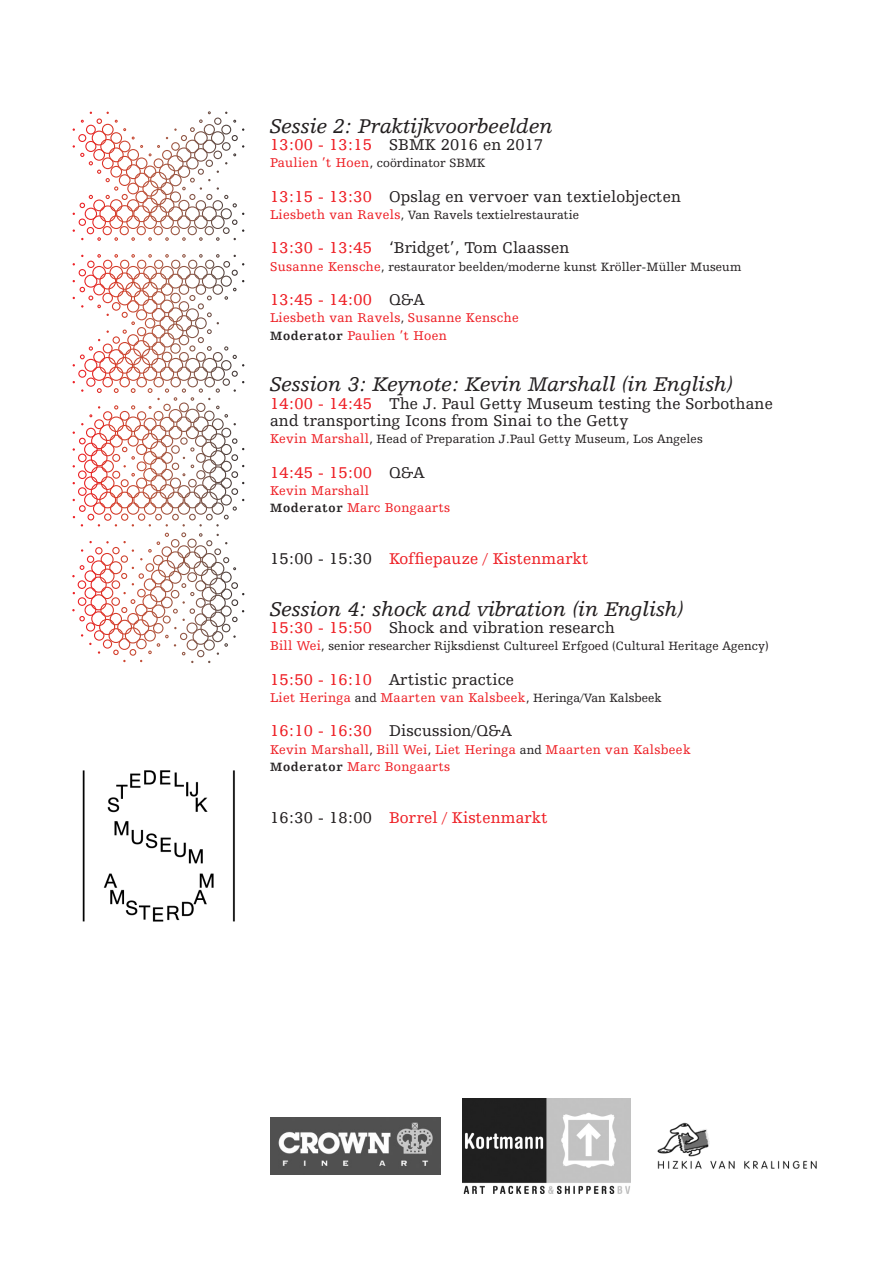
<style>
.page{position:relative;width:893px;height:1263px;background:#fff}
.page>*{position:absolute;margin:0;border:0;box-sizing:border-box;transform-origin:0 0}
.plaats{font:italic 21px "Humanist Slabserif 712 BT";letter-spacing:.005em;color:#231f20}
.uur_beschrijving{font:16.5px/17.2px "Humanist Slabserif 712 BT";letter-spacing:.01em;color:#231f20}
.uur_beschrijving-2{font:16.5px "Humanist Slabserif 712 BT";letter-spacing:.01em;color:#ee1d23}
.body{font:13.5px "Humanist Slabserif 712 BT";letter-spacing:.025em;color:#ee1d23}
.body-2{font:12.75px "Humanist Slabserif 712 BT";letter-spacing:.005em;color:#231f20}
.s1{color:#ee1d23}
.s2{font-size:13.5px;color:#ee1d23}
.s3{color:#231f20}
.s4{font-size:12.75px;color:#231f20}
.s5{font-weight:700;font-size:12.75px;color:#231f20}
</style>
<div class="page">
<svg style="left:73px;top:111px;width:171px;height:130px"></svg>
<svg style="left:73px;top:254px;width:171px;height:272px"></svg>
<svg style="left:72px;top:532px;width:172px;height:131px"></svg>
<img style="left:270px;top:1117px;width:170px;height:58px">
<img style="left:657px;top:1122px;width:160px;height:47px">
<img style="left:462px;top:1098px;width:169px;height:96px">
<img style="left:82px;top:770px;width:153px;height:152px">
<p class="plaats" style="left:270px;top:113px;width:285px">Sessie 2: Praktijkvoorbeelden</p>
<p class="uur_beschrijving" style="left:270px;top:135px;width:275px"><span class="s1">13:00 - 13:15</span> SBMK 2016 en 2017</p>
<p class="body-2" style="left:270px;top:155px;width:217px"><span class="s2">Paulien ’t Hoen</span>, coördinator SBMK</p>
<p class="uur_beschrijving" style="left:270px;top:187px;width:412px"><span class="s1">13:15 - 13:30</span> Opslag en vervoer van textielobjecten</p>
<p class="body-2" style="left:270px;top:207px;width:311px"><span class="s2">Liesbeth van Ravels</span>, Van Ravels textielrestauratie</p>
<p class="uur_beschrijving" style="left:270px;top:239px;width:301px"><span class="s1">13:30 - 13:45</span> ‘Bridget’, Tom Claassen</p>
<p class="body-2" style="left:270px;top:259px;width:473px"><span class="s2">Susanne Kensche</span>, restaurator beelden/moderne kunst Kröller-Müller Museum</p>
<p class="uur_beschrijving-2" style="left:270px;top:290px;width:156px">13:45 - 14:00 <span class="s3">Q&amp;A</span></p>
<p class="body" style="left:270px;top:310px;width:250px">Liesbeth van Ravels<span class="s4">,</span> Susanne Kensche</p>
<p class="body" style="left:270px;top:327px;width:178px"><span class="s5">Moderator</span> Paulien ’t Hoen</p>
<p class="plaats" style="left:270px;top:372px;width:465px">Session 3: Keynote: Kevin Marshall (in English)</p>
<p class="uur_beschrijving" style="left:270px;top:394px;width:504px"><span class="s1">14:00 - 14:45</span> The J. Paul Getty Museum testing the Sorbothane and transporting Icons from Sinai to the Getty</p>
<p class="body-2" style="left:270px;top:431px;width:434px"><span class="s2">Kevin Marshall</span>, Head of Preparation J.Paul Getty Museum, Los Angeles</p>
<p class="uur_beschrijving-2" style="left:270px;top:462px;width:156px">14:45 - 15:00 <span class="s3">Q&amp;A</span></p>
<p class="body" style="left:270px;top:482px;width:100px">Kevin Marshall</p>
<p class="body" style="left:270px;top:499px;width:182px"><span class="s5">Moderator</span> Marc Bongaarts</p>
<p class="uur_beschrijving-2" style="left:270px;top:548px;width:320px"><span class="s3">15:00 - 15:30</span> Koffiepauze / Kistenmarkt</p>
<p class="plaats" style="left:270px;top:596px;width:415px">Session 4: shock and vibration (in English)</p>
<p class="uur_beschrijving" style="left:270px;top:618px;width:346px"><span class="s1">15:30 - 15:50</span> Shock and vibration research</p>
<p class="body-2" style="left:270px;top:638px;width:500px"><span class="s2">Bill Wei</span>, senior researcher Rijksdienst Cultureel Erfgoed (Cultural Heritage Agency)</p>
<p class="uur_beschrijving" style="left:270px;top:670px;width:246px"><span class="s1">15:50 - 16:10</span> Artistic practice</p>
<p class="body" style="left:270px;top:689px;width:393px">Liet Heringa <span class="s4">and</span> Maarten van Kalsbeek<span class="s4">, Heringa/Van Kalsbeek</span></p>
<p class="uur_beschrijving" style="left:270px;top:722px;width:243px"><span class="s1">16:10 - 16:30</span> Discussion/Q&amp;A</p>
<p class="body" style="left:270px;top:741px;width:422px">Kevin Marshall<span class="s4">,</span> Bill Wei<span class="s4">,</span> Liet Heringa <span class="s4">and</span> Maarten van Kalsbeek</p>
<p class="body" style="left:270px;top:758px;width:182px"><span class="s5">Moderator</span> Marc Bongaarts</p>
<p class="uur_beschrijving-2" style="left:270px;top:807px;width:279px"><span class="s3">16:30 - 18:00</span> Borrel / Kistenmarkt</p>
</div>
